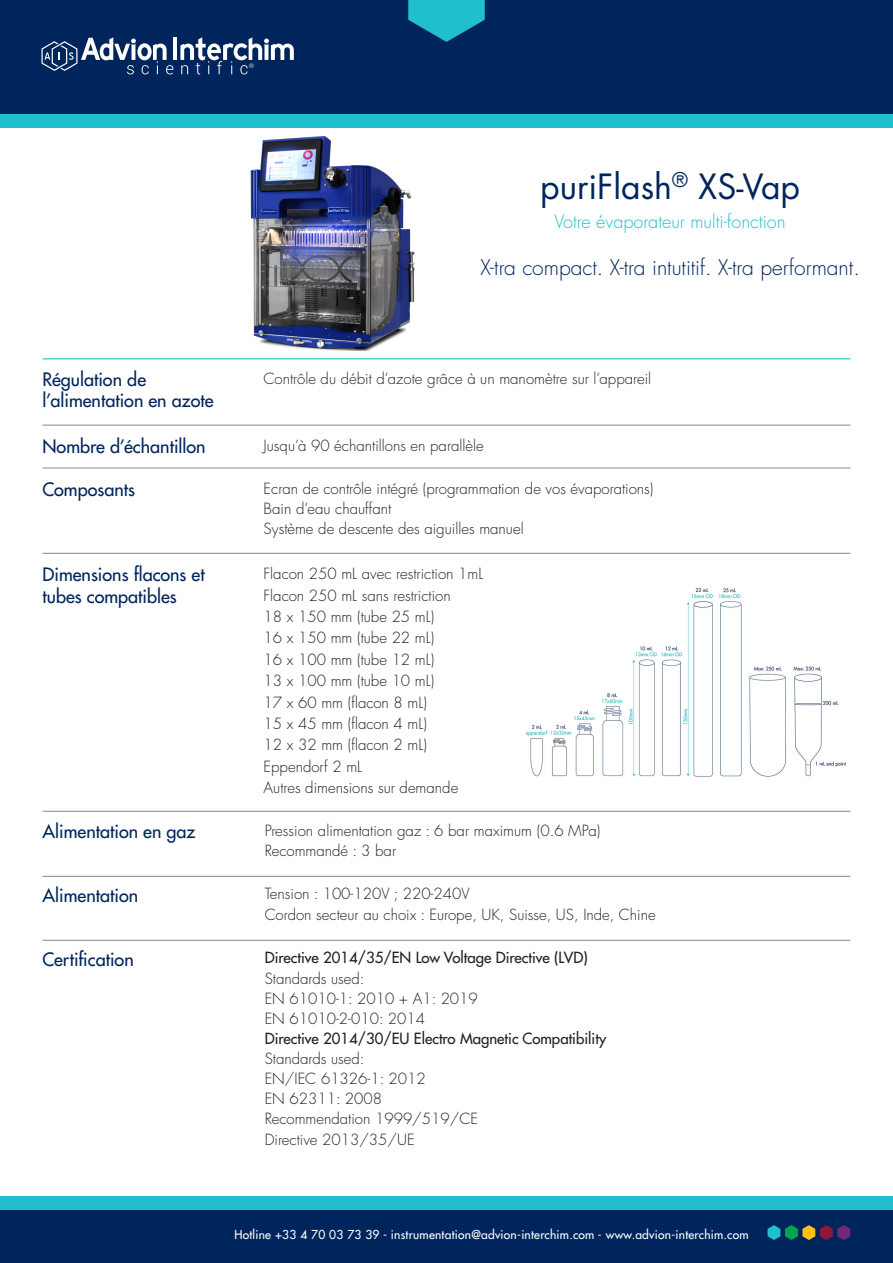
<style>
.page{position:relative;width:893px;height:1263px;background:#fff}
.page>*{position:absolute;margin:0;border:0;box-sizing:border-box;transform-origin:0 0}
.t1{font:33.9px "Futura LT Pro";color:#00255d}
.t2{font:300 21px "Futura LT Pro";color:#00255d}
.t3{font:500 18px/21.6px "Futura LT Pro";color:#00255d}
.t4{font:300 18px "Futura LT Pro";color:#21bece}
.t5{font:300 15px "Futura LT Pro";color:#231f20}
.t6{font:500 15px "Futura LT Pro";color:#231f20}
.t7{font:500 12px "Futura LT Pro";letter-spacing:.02em;color:#fff}
.t8{font:300 5.85px "Futura LT Pro";color:#fff}
</style>
<div class="page">
<div style="left:0;top:0;width:893px;height:114px;background:#00255d"></div>
<svg style="left:408px;top:0;width:77px;height:42px"></svg>
<hr style="left:173px;top:38px;width:4px;height:22px;background:#fff">
<svg style="left:180px;top:37px;width:114px;height:37px"></svg>
<svg style="left:41px;top:37px;width:132px;height:37px"></svg>
<div style="left:0;top:114px;width:893px;height:14px;background:#21bece"></div>
<div style="left:0;top:1210px;width:893px;height:53px;background:#00255d"></div>
<div style="left:0;top:1196px;width:893px;height:14px;background:#21bece"></div>
<svg style="left:767px;top:1225px;width:83px;height:15px"></svg>
<hr style="left:43px;top:358px;width:807px;height:1px;background:#21bece">
<hr style="left:43px;top:425px;width:807px;height:1px;background:#939598">
<hr style="left:43px;top:467px;width:807px;height:2px;background:#939598">
<hr style="left:43px;top:553px;width:807px;height:1px;background:#939598">
<hr style="left:43px;top:811px;width:807px;height:1px;background:#939598">
<hr style="left:43px;top:876px;width:807px;height:1px;background:#939598">
<hr style="left:43px;top:940px;width:807px;height:1px;background:#939598">
<img style="left:250px;top:135px;width:165px;height:216px">
<img style="left:525px;top:588px;width:321px;height:189px">
<p class="t8" style="left:249px;top:62px;width:6px">®</p>
<p class="t1" style="left:540px;top:163px;width:261px">puriFlash<sup>®</sup> XS-Vap</p>
<p class="t4" style="left:555px;top:209px;width:232px">Votre évaporateur multi-fonction</p>
<p class="t2" style="left:480px;top:253px;width:381px">X-tra compact. X-tra intutitif. X-tra performant.</p>
<p class="t3" style="left:43px;top:368px;width:173px">Régulation de l’alimentation en azote</p>
<p class="t3" style="left:43px;top:434px;width:165px">Nombre d’échantillon</p>
<p class="t3" style="left:43px;top:477px;width:94px">Composants</p>
<p class="t3" style="left:43px;top:563px;width:164px">Dimensions flacons et tubes compatibles</p>
<p class="t3" style="left:43px;top:820px;width:155px">Alimentation en gaz</p>
<p class="t3" style="left:43px;top:884px;width:97px">Alimentation</p>
<p class="t3" style="left:43px;top:947px;width:93px">Certification</p>
<p class="t5" style="left:264px;top:369px;width:389px">Contrôle du débit d’azote grâce à un manomètre sur l’appareil</p>
<p class="t5" style="left:264px;top:436px;width:222px">Jusqu’à 90 échantillons en parallèle</p>
<p class="t5" style="left:264px;top:478px;width:391px">Ecran de contrôle intégré (programmation de vos évaporations)</p>
<p class="t5" style="left:264px;top:499px;width:129px">Bain d’eau chauffant</p>
<p class="t5" style="left:264px;top:519px;width:262px">Système de descente des aiguilles manuel</p>
<p class="t5" style="left:264px;top:564px;width:221px">Flacon 250 mL avec restriction 1mL</p>
<p class="t5" style="left:264px;top:585px;width:189px">Flacon 250 mL sans restriction</p>
<p class="t5" style="left:264px;top:607px;width:172px">18 x 150 mm (tube 25 mL)</p>
<p class="t5" style="left:264px;top:628px;width:172px">16 x 150 mm (tube 22 mL)</p>
<p class="t5" style="left:264px;top:649px;width:172px">16 x 100 mm (tube 12 mL)</p>
<p class="t5" style="left:264px;top:671px;width:172px">13 x 100 mm (tube 10 mL)</p>
<p class="t5" style="left:264px;top:692px;width:165px">17 x 60 mm (flacon 8 mL)</p>
<p class="t5" style="left:264px;top:714px;width:165px">15 x 45 mm (flacon 4 mL)</p>
<p class="t5" style="left:264px;top:735px;width:165px">12 x 32 mm (flacon 2 mL)</p>
<p class="t5" style="left:264px;top:756px;width:100px">Eppendorf 2 mL</p>
<p class="t5" style="left:264px;top:778px;width:196px">Autres dimensions sur demande</p>
<p class="t5" style="left:265px;top:820px;width:337px">Pression alimentation gaz : 6 bar maximum (0.6 MPa)</p>
<p class="t5" style="left:265px;top:840px;width:133px">Recommandé : 3 bar</p>
<p class="t5" style="left:265px;top:884px;width:206px">Tension : 100-120V ; 220-240V</p>
<p class="t5" style="left:265px;top:904px;width:393px">Cordon secteur au choix : Europe, UK, Suisse, US, Inde, Chine</p>
<p class="t6" style="left:265px;top:947px;width:324px">Directive 2014/35/EN Low Voltage Directive (LVD)</p>
<p class="t5" style="left:265px;top:968px;width:101px">Standards used:</p>
<p class="t5" style="left:265px;top:988px;width:215px">EN 61010-1: 2010 + A1: 2019</p>
<p class="t5" style="left:265px;top:1008px;width:162px">EN 61010-2-010: 2014</p>
<p class="t6" style="left:265px;top:1027px;width:343px">Directive 2014/30/EU Electro Magnetic Compatibility</p>
<p class="t5" style="left:265px;top:1049px;width:101px">Standards used:</p>
<p class="t5" style="left:265px;top:1069px;width:163px">EN/IEC 61326-1: 2012</p>
<p class="t5" style="left:265px;top:1089px;width:119px">EN 62311: 2008</p>
<p class="t5" style="left:265px;top:1109px;width:215px">Recommendation 1999/519/CE</p>
<p class="t5" style="left:265px;top:1129px;width:151px">Directive 2013/35/UE</p>
<p class="t7" style="left:234px;top:1225px;width:516px">Hotline +33 4 70 03 73 39 - instrumentation@advion-interchim.com - www.advion-interchim.com</p>
</div>
